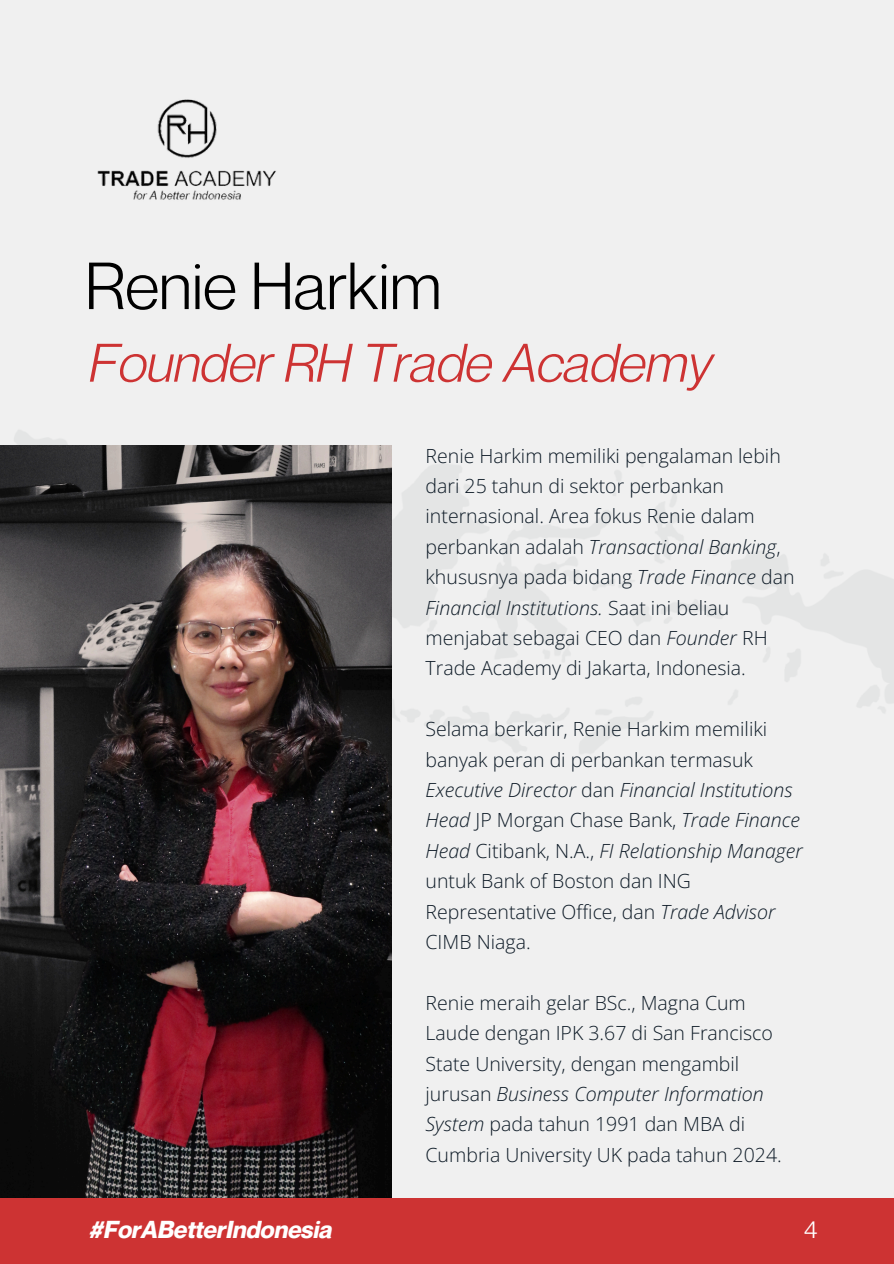
<style>
.page{position:relative;width:894px;height:1264px;background:#fff}
.page>*{position:absolute;margin:0;border:0;box-sizing:border-box;transform-origin:0 0}
.t1{font:64.95px "Neue Montreal";color:#000}
.t2{font:italic 52.95px "Neue Montreal";color:#cd3333}
.t3{font:italic 700 24px "Neue Montreal";color:#fff}
.t4{font:24px "Neue Montreal";color:#fff}
.t5{font:300 19.5px/30.3px "Open Sans";color:#0d1a26}
.s1{font-style:italic}
</style>
<div class="page">
<div style="left:0;top:0;width:893px;height:1263px;background:#f0f0f0"></div>
<img style="left:14px;top:430px;width:879px;height:335px">
<img style="left:0;top:445px;width:391px;height:753px">
<img style="left:97px;top:99px;width:179px;height:101px">
<div style="left:0;top:1198px;width:893px;height:65px;background:#cd3333"></div>
<p class="t1" style="left:85px;top:246px;width:358px">Renie Harkim</p>
<p class="t2" style="left:89px;top:330px;width:625px">Founder RH Trade Academy</p>
<h2 class="t5" style="left:425px;top:440px;width:370px">Renie Harkim memiliki pengalaman lebih dari 25 tahun di sektor perbankan internasional. Area fokus Renie dalam perbankan adalah <span class="s1">Transactional Banking</span>, khususnya pada bidang <span class="s1">Trade Finance</span> dan <span class="s1">Financial Institutions.</span> Saat ini beliau menjabat sebagai CEO dan <span class="s1">Founder</span> RH Trade Academy di Jakarta, Indonesia.</h2>
<p class="t5" style="left:425px;top:713px;width:379px">Selama berkarir, Renie Harkim memiliki banyak peran di perbankan termasuk <span class="s1">Executive Director</span> dan <span class="s1">Financial Institutions Head</span> JP Morgan Chase Bank, <span class="s1">Trade Finance Head</span> Citibank, N.A., <span class="s1">FI Relationship Manager </span>untuk Bank of Boston dan ING Representative Office, dan <span class="s1">Trade Advisor </span>CIMB Niaga.</p>
<p class="t5" style="left:425px;top:987px;width:357px">Renie meraih gelar BSc., Magna Cum Laude dengan IPK 3.67 di San Francisco State University, dengan mengambil jurusan <span class="s1">Business Computer Information System</span> pada tahun 1991 dan MBA di Cumbria University UK pada tahun 2024.</p>
<p class="t3" style="left:89px;top:1214px;width:245px">#ForABetterIndonesia</p>
<p class="t4" style="left:804px;top:1214px;width:15px">4</p>
</div>
